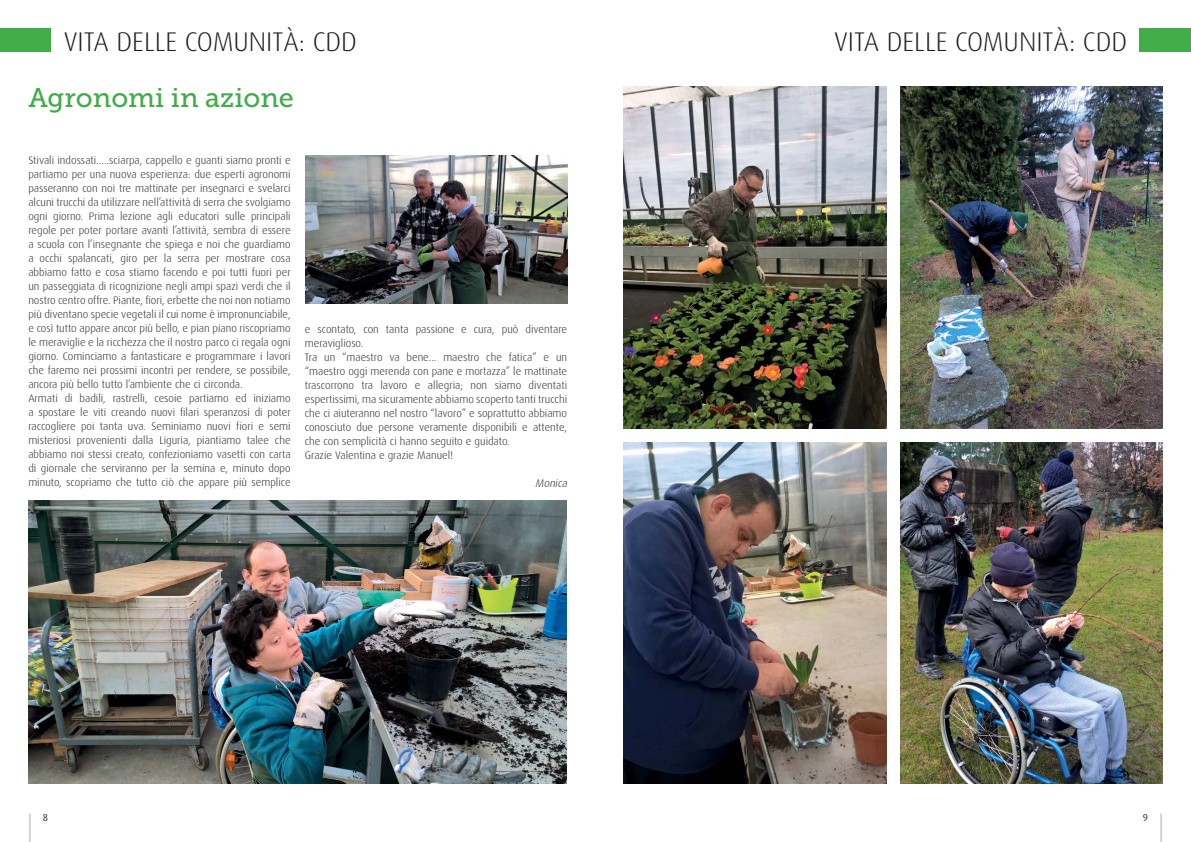
<style>
.page{position:relative;width:1191px;height:842px;background:#fff}
.page>*{position:absolute;margin:0;border:0;box-sizing:border-box;transform-origin:0 0}
.t1{font:300 27px "Dax";color:#231f20}
.t2{font:27px "Museo Slab 500";color:#41ad49}
.t3{font:300 11px/14px "Dax";color:#231f20}
.t4{font:italic 300 11px "Dax";color:#231f20}
.t5{font:10px "Dax";color:#231f20}
</style>
<div class="page">
<hr style="left:29px;top:814px;width:2px;height:28px;background:#d1d3d4">
<hr style="left:1160px;top:814px;width:2px;height:28px;background:#d1d3d4">
<div style="left:0;top:28px;width:51px;height:24px;background:#41ad49"></div>
<div style="left:1140px;top:28px;width:51px;height:24px;background:#41ad49"></div>
<img style="left:28px;top:500px;width:539px;height:284px">
<img style="left:305px;top:156px;width:262px;height:148px">
<img style="left:624px;top:86px;width:262px;height:342px">
<img style="left:624px;top:442px;width:262px;height:342px">
<img style="left:900px;top:442px;width:262px;height:342px">
<img style="left:900px;top:86px;width:262px;height:342px">
<h1 class="t1" style="left:64px;top:29px;width:295px">VITA DELLE COMUNITÀ: CDD</h1>
<h1 class="t1" style="left:834px;top:29px;width:295px">VITA DELLE COMUNITÀ: CDD</h1>
<h1 class="t2" style="left:28px;top:87px;width:267px">Agronomi in azione</h1>
<p class="t3" style="left:28px;top:154px;width:264px">Stivali indossati.....sciarpa, cappello e guanti siamo pronti e partiamo per una nuova esperienza: due esperti agronomi passeranno con noi tre mattinate per insegnarci e svelarci alcuni trucchi da utilizzare nell’attività di serra che svolgiamo ogni giorno. Prima lezione agli educatori sulle principali regole per poter portare avanti l’attività, sembra di essere a scuola con l’insegnante che spiega e noi che guardiamo a occhi spalancati, giro per la serra per mostrare cosa abbiamo fatto e cosa stiamo facendo e poi tutti fuori per un passeggiata di ricognizione negli ampi spazi verdi che il nostro centro offre. Piante, fiori, erbette che noi non notiamo più diventano specie vegetali il cui nome è impronunciabile, e così tutto appare ancor più bello, e pian piano riscopriamo le meraviglie e la ricchezza che il nostro parco ci regala ogni giorno. Cominciamo a fantasticare e programmare i lavori che faremo nei prossimi incontri per rendere, se possibile, ancora più bello tutto l’ambiente che ci circonda.<br>Armati di badili, rastrelli, cesoie partiamo ed iniziamo a spostare le viti creando nuovi filari speranzosi di poter raccogliere poi tanta uva. Seminiamo nuovi fiori e semi misteriosi provenienti dalla Liguria, piantiamo talee che abbiamo noi stessi creato, confezioniamo vasetti con carta di giornale che serviranno per la semina e, minuto dopo minuto, scopriamo che tutto ciò che appare più semplice</p>
<p class="t3" style="left:305px;top:323px;width:264px">e scontato, con tanta passione e cura, può diventare meraviglioso.<br>Tra un “maestro va bene... maestro che fatica” e un “maestro oggi merenda con pane e mortazza” le mattinate trascorrono tra lavoro e allegria; non siamo diventati espertissimi, ma sicuramente abbiamo scoperto tanti trucchi che ci aiuteranno nel nostro “lavoro” e soprattutto abbiamo conosciuto due persone veramente disponibili e attente, che con semplicità ci hanno seguito e guidato.<br>Grazie Valentina e grazie Manuel!</p>
<p class="t4" style="left:535px;top:478px;width:35px">Monica</p>
<p class="t5" style="left:43px;top:813px;width:7px">8</p>
<p class="t5" style="left:1143px;top:813px;width:7px">9</p>
</div>
